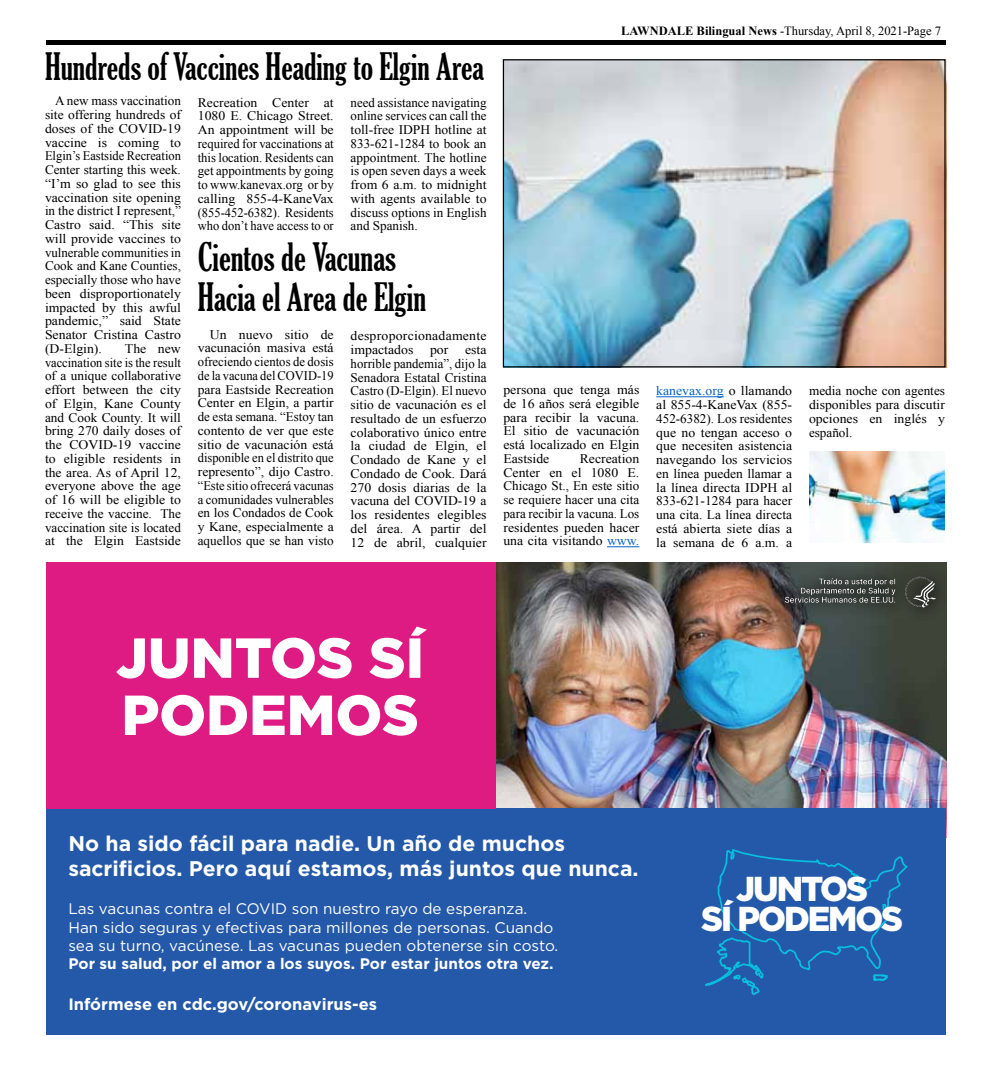
<style>
.page{position:relative;width:990px;height:1080px;background:#fff}
.page>*{position:absolute;margin:0;border:0;box-sizing:border-box;transform-origin:0 0}
.t1{font:900 56.25px/57.2px "Gotham";color:#fff}
.t2{font:extra-condensed 37.5px/40px "Gloucester";color:#000}
.t3{font:extra-condensed 36.25px "Gloucester";color:#000}
.t4{font:900 34.62px/29.9px "Gotham";letter-spacing:-.06em;color:#fff;text-align:center}
.t5{font:700 21.12px/25.4px "Gotham";color:#fff}
.t6{font:700 16.5px "Gotham";color:#fff}
.t7{font:15.25px/18.4px "Gotham";color:#fff}
.t8{font:700 15.25px "Gotham";color:#fff}
.t9{font:13.12px/13.8px "Times New Roman";color:#000;text-align:justify;scale:1.05 1}
.t10{font:13.12px/13.8px "Times New Roman";color:#000;text-align:justify}
.t11{font:12.5px "Times New Roman";color:#000}
.s1{font-weight:700}
.s2{color:#0563c1}
</style>
<div class="page">
<div style="left:46px;top:40px;width:900px;height:5px;background:#000"></div>
<img style="left:496px;top:562px;width:450px;height:247px">
<div style="left:46px;top:809px;width:900px;height:226px;background:#2459a9"></div>
<svg style="left:705px;top:849px;width:203px;height:146px"></svg>
<div style="left:46px;top:562px;width:450px;height:247px;background:#de1b83"></div>
<div style="left:771px;top:562px;width:175px;height:60px;background:#000;opacity:.75"></div>
<svg style="left:785px;top:578px;width:111px;height:25px"></svg>
<svg style="left:905px;top:577px;width:31px;height:31px"></svg>
<hr style="left:607px;top:546px;width:32px;height:1px;background:#0563c1">
<hr style="left:656px;top:396px;width:68px;height:1px;background:#0563c1">
<img style="left:505px;top:61px;width:439px;height:305px">
<div style="left:503px;top:59px;width:443px;height:309px;border:1px solid #000"></div>
<img style="left:809px;top:452px;width:135px;height:90px">
<h3 class="t3" style="left:45px;top:46px;width:440px">Hundreds of Vaccines Heading to Elgin Area</h3>
<p class="t10" style="left:45px;top:94px;width:137px;text-indent:10px">A new mass vaccination site offering hundreds of doses of the COVID-19 vaccine is coming to Elgin’s Eastside Recreation Center starting this week. “I’m so glad to see this vaccination site opening in the district I represent,” Castro said. “This site will provide vaccines to vulnerable communities in Cook and Kane Counties, especially those who have been disproportionately impacted by this awful pandemic,” said State Senator Cristina Castro (D-Elgin).</p>
<p class="t9" style="left:198px;top:95px;width:131px">Recreation Center at 1080 E. Chicago Street.<br>An appointment will be required for vaccinations at this location. Residents can get appointments by going to www.kanevax.org or by calling 855-4-KaneVax (855-452-6382). Residents who don’t have access to or</p>
<p class="t10" style="left:351px;top:95px;width:137px">need assistance navigating online services can call the toll-free IDPH hotline at 833-621-1284 to book an appointment. The hotline is open seven days a week from 6 a.m. to midnight with agents available to discuss options in English and Spanish.</p>
<h2 class="t2" style="left:198px;top:237px;width:230px">Cientos de Vacunas<br>Hacia el Area de Elgin</h2>
<p class="t9" style="left:198px;top:327px;width:131px;text-indent:12px">Un nuevo sitio de vacunación masiva está ofreciendo cientos de dosis de la vacuna del COVID-19 para Eastside Recreation Center en Elgin, a partir de esta semana. “Estoy tan contento de ver que este sitio de vacunación está disponible en el distrito que represento”, dijo Castro. “Este sitio ofrecerá vacunas a comunidades vulnerables en los Condados de Cook y Kane, especialmente a aquellos que se han visto</p>
<p class="t9" style="left:351px;top:329px;width:131px">desproporcionadamente impactados</p>
<p class="t9" style="left:45px;top:341px;width:131px;text-indent:80px">The new vaccination site is the result of a unique collaborative effort between the city of Elgin, Kane County and Cook County. It will bring 270 daily doses of the COVID-19 vaccine to eligible residents in the area. As of April 12, everyone above the age of 16 will be eligible to receive the vaccine. The vaccination site is located at the Elgin Eastside</p>
<p class="t9" style="left:351px;top:343px;width:131px;text-indent:115px">esta horrible pandemia”, dijo la Senadora Estatal Cristina Castro (D-Elgin). El nuevo sitio de vacunación es el resultado de un esfuerzo colaborativo único entre la ciudad de Elgin, el Condado de Kane y el Condado de Cook. Dará 270 dosis diarias de la vacuna del COVID-19 a los residentes elegibles del área. A partir del 12 de abril, cualquier</p>
<p class="t9" style="left:430px;top:343px;width:19px">por</p>
<p class="t11" style="left:621px;top:23px;width:321px"><span class="s1">LAWNDALE Bilingual News</span> -Thursday, April 8, 2021-Page 7</p>
<p class="t9" style="left:503px;top:383px;width:131px">persona que tenga más de 16 años será elegible para recibir la vacuna.<br>El sitio de vacunación está localizado en Elgin Eastside</p>
<p class="t9" style="left:503px;top:451px;width:131px;text-indent:76px">Recreation Center en el 1080 E.<br>Chicago St., En este sitio se requiere hacer una cita para recibir la vacuna. Los residentes pueden hacer una cita visitando <span class="s2">www.</span></p>
<p class="t9" style="left:656px;top:384px;width:131px"><span class="s2">kanevax.org</span> o llamando al 855-4-KaneVax (855- 452-6382). Los residentes que no tengan acceso o que necesiten asistencia navegando los servicios en línea pueden llamar a la línea directa IDPH al 833-621-1284 para hacer una cita. La línea directa está abierta siete días a la semana de 6 a.m. a</p>
<p class="t10" style="left:809px;top:384px;width:137px">media noche con agentes disponibles para discutir opciones en inglés y español.</p>
<h1 class="t1" style="left:116px;top:629px;width:309px">JUNTOS SÍ<br>PODEMOS</h1>
<h3 class="t5" style="left:68px;top:830px;width:572px">No ha sido fácil para nadie. Un año de muchos sacrificios. Pero aquí estamos, más juntos que nunca.</h3>
<p class="t7" style="left:68px;top:899px;width:491px">Las vacunas contra el COVID son nuestro rayo de esperanza.<br>Han sido seguras y efectivas para millones de personas. Cuando sea su turno, vacúnese. Las vacunas pueden obtenerse sin costo.</p>
<p class="t8" style="left:68px;top:954px;width:487px">Por su salud, por el amor a los suyos. Por estar juntos otra vez.</p>
<p class="t6" style="left:68px;top:993px;width:310px">Infórmese en cdc.gov/coronavirus-es</p>
<h3 class="t4" style="left:701px;top:873px;width:203px">JUNTOS<br>SÍ PODEMOS</h3>
</div>
